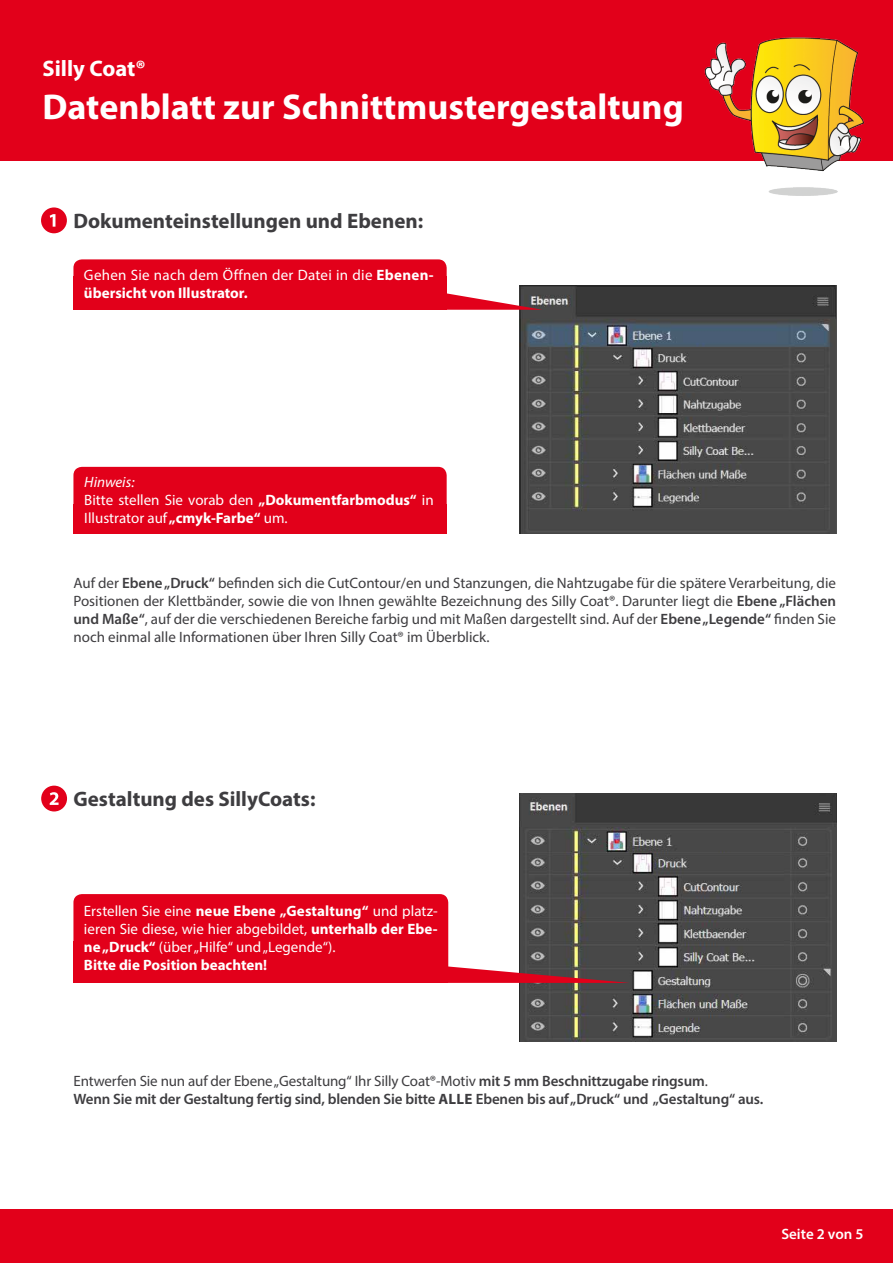
<style>
.page{position:relative;width:893px;height:1263px;background:#fff}
.page>*{position:absolute;margin:0;border:0;box-sizing:border-box;transform-origin:0 0}
.t1{font:700 36px "Myriad Pro";color:#fff}
.t2{font:700 22.5px "Myriad Pro";color:#fff}
.t3{font:700 21px "Myriad Pro";color:#3e3d40}
.t4{font:15px/18px "Myriad Pro";color:#3e3d40;text-align:justify}
.t5{font:15px/18px "Myriad Pro";color:#fff}
.t6{font:600 15px/18px "Myriad Pro";letter-spacing:-.01em;color:#3e3d40}
.t7{font:15px/18px "Myriad Pro";letter-spacing:.02em;color:#fff}
.t8{font:600 15px "Myriad Pro";color:#fff}
.s1{font-weight:700}
.s2{font-style:italic}
.s3{font-weight:600}
.s4{font-weight:400}
</style>
<div class="page">
<div style="left:0;top:0;width:893px;height:161px;background:#e2001a"></div>
<div style="left:0;top:1209px;width:893px;height:54px;background:#e2001a"></div>
<img style="left:704px;top:37px;width:160px;height:159px">
<div style="left:73px;top:504px;width:374px;height:30px;background:#e2001a"></div>
<div style="left:73px;top:467px;width:374px;height:63px;background:#e2001a;border-radius:9px"></div>
<img style="left:520px;top:793px;width:316px;height:248px">
<img style="left:520px;top:286px;width:316px;height:248px">
<div style="left:73px;top:276px;width:374px;height:34px;background:#e2001a"></div>
<div style="left:73px;top:259px;width:374px;height:50px;background:#e2001a;border-radius:9px"></div>
<svg style="left:447px;top:293px;width:95px;height:17px"></svg>
<div style="left:41px;top:207px;width:26px;height:26px;background:#e2001a;border-radius:50%"></div>
<svg style="left:50px;top:214px;width:5px;height:13px"></svg>
<div style="left:41px;top:786px;width:26px;height:25px;background:#e2001a;border-radius:50%"></div>
<svg style="left:50px;top:792px;width:9px;height:13px"></svg>
<div style="left:73px;top:894px;width:375px;height:89px;background:#e2001a;border-radius:9px"></div>
<svg style="left:444px;top:966px;width:186px;height:17px;background:#a53541"></svg>
<h2 class="t2" style="left:43px;top:54px;width:105px">Silly Coat®</h2>
<h1 class="t1" style="left:43px;top:84px;width:643px">Datenblatt zur Schnittmustergestaltung</h1>
<h3 class="t3" style="left:73px;top:207px;width:351px">Dokumenteinstellungen und Ebenen:</h3>
<p class="t7" style="left:84px;top:266px;width:351px">Gehen Sie nach dem Öffnen der Datei in die <span class="s1">Ebenen&shy;übersicht von Illustrator.</span></p>
<p class="t5" style="left:84px;top:472px;width:351px"><span class="s2">Hinweis:<br></span>Bitte stellen Sie vorab den <span class="s1">„Dokumentfarbmodus“</span> in<br>Illustrator auf <span class="s1">„cmyk-Farbe“</span> um.</p>
<p class="t4" style="left:73px;top:574px;width:764px">Auf der <span class="s3">Ebene „Druck“</span> befinden sich die CutContour/en und Stanzungen, die Nahtzugabe für die spätere Verarbeitung, die Positionen der Klettbänder, sowie die von Ihnen gewählte Bezeichnung des Silly Coat®. Darunter liegt die <span class="s3">Ebene „Flächen und Maße“</span>, auf der die verschiedenen Bereiche farbig und mit Maßen dargestellt sind. Auf der <span class="s3">Ebene „Legende“</span> finden Sie noch einmal alle Informationen über Ihren Silly Coat® im Überblick.</p>
<h3 class="t3" style="left:73px;top:786px;width:244px">Gestaltung des SillyCoats:</h3>
<p class="t5" style="left:84px;top:902px;width:355px">Erstellen Sie eine <span class="s1">neue Ebene „Gestaltung“</span> und platz&shy;ieren Sie diese, wie hier abgebildet, <span class="s1">unterhalb der Ebe&shy;ne „Druck“</span> (über „Hilfe“ und „Legende“).<br><span class="s1">Bitte die Position beachten!</span></p>
<p class="t6" style="left:73px;top:1071px;width:691px"><span class="s4">Entwerfen Sie nun auf der Ebene „Gestaltung“ Ihr Silly Coat®-Motiv</span> mit 5 mm Beschnittzugabe ringsum<span class="s4">.<br></span>Wenn Sie mit der Gestaltung fertig sind, blenden Sie bitte <span class="s1">ALLE</span> Ebenen bis auf „Druck“ und „Gestaltung“ aus.</p>
<p class="t8" style="left:781px;top:1224px;width:84px">Seite 2 von 5</p>
</div>
